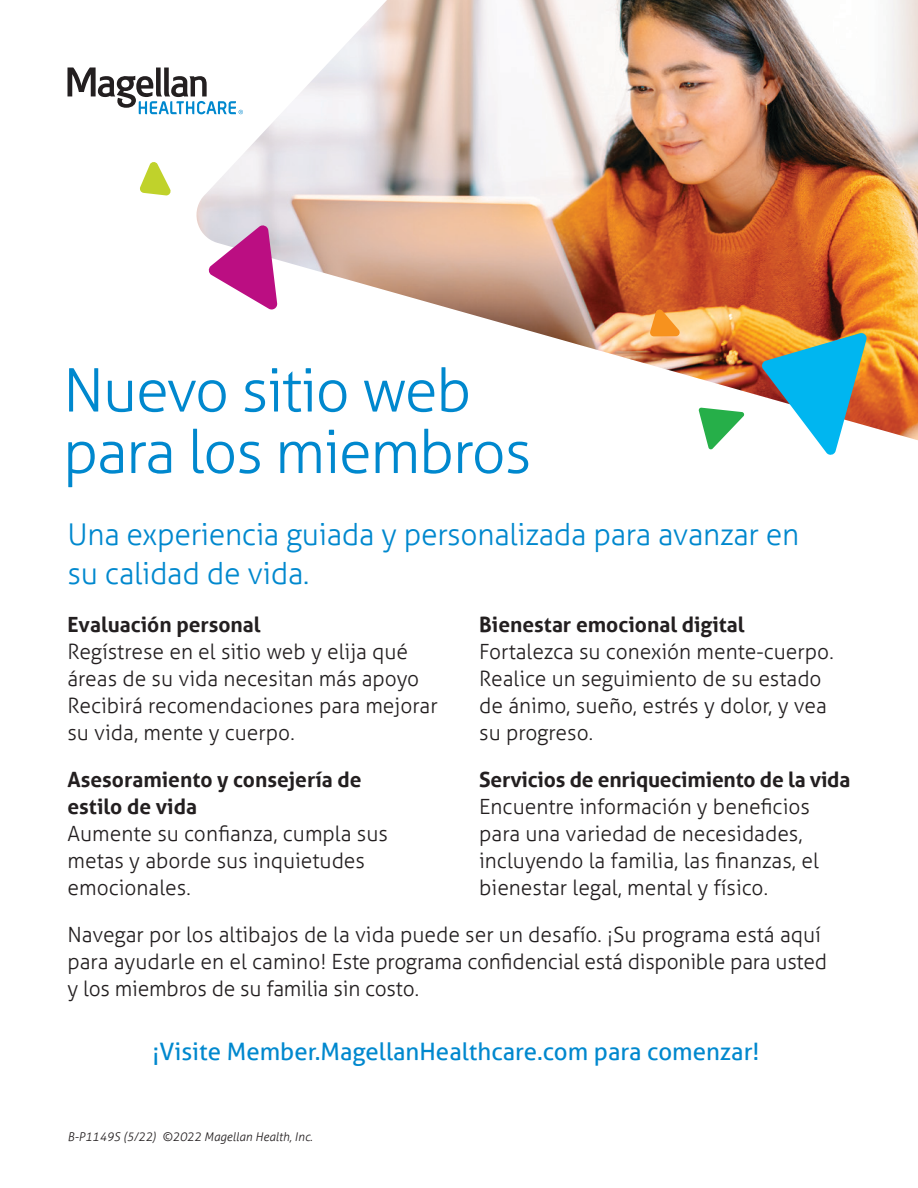
<style>
.page{position:relative;width:918px;height:1188px;background:#fff}
.page>*{position:absolute;margin:0;border:0;box-sizing:border-box;transform-origin:0 0}
.Headline_long{font:300 60px/61.5px "Aller";letter-spacing:-.025em;color:#0088ce}
.main_text{font:300 30px/39px "Aller";letter-spacing:-.01em;color:#0088ce}
.Bullets{font:24px "Aller";color:#0088ce}
.Body_copy{font:300 21px/27px "Aller";color:#231f20}
.Body_copy-2{font:700 21px/27px "Aller";color:#231f20}
.Footer_Item_Code_Cop{font:italic 300 12px "Aller";color:#231f20}
</style>
<div class="page">
<svg style="left:68px;top:68px;width:127px;height:46px"></svg>
<img style="left:195px;top:0;width:723px;height:440px">
<svg style="left:208px;top:224px;width:70px;height:87px"></svg>
<svg style="left:698px;top:408px;width:47px;height:42px"></svg>
<svg style="left:140px;top:162px;width:31px;height:34px"></svg>
<svg style="left:650px;top:309px;width:31px;height:27px"></svg>
<svg style="left:761px;top:332px;width:106px;height:123px"></svg>
<p class="Headline_long" style="left:63px;top:360px;width:470px">Nuevo sitio web para los miembros</p>
<p class="main_text" style="left:68px;top:515px;width:733px">Una experiencia guiada y personalizada para avanzar en su calidad de vida.</p>
<p class="Body_copy-2" style="left:68px;top:611px;width:195px">Evaluación personal</p>
<p class="Body_copy" style="left:68px;top:638px;width:372px">Regístrese en el sitio web y elija qué áreas de su vida necesitan más apoyo Recibirá recomendaciones para mejorar su vida, mente y cuerpo.</p>
<p class="Body_copy-2" style="left:68px;top:766px;width:296px">Asesoramiento y consejería de estilo de vida</p>
<p class="Body_copy" style="left:68px;top:820px;width:322px">Aumente su confianza, cumpla sus metas y aborde sus inquietudes emocionales.</p>
<p class="Body_copy-2" style="left:479px;top:611px;width:267px">Bienestar emocional digital</p>
<p class="Body_copy" style="left:479px;top:638px;width:356px">Fortalezca su conexión mente-cuerpo.<br>Realice un seguimiento de su estado de ánimo, sueño, estrés y dolor, y vea su progreso.</p>
<p class="Body_copy-2" style="left:479px;top:766px;width:373px">Servicios de enriquecimiento de la vida</p>
<p class="Body_copy" style="left:479px;top:793px;width:341px">Encuentre información y beneficios para una variedad de necesidades, incluyendo la familia, las finanzas, el bienestar legal, mental y físico.</p>
<p class="Body_copy" style="left:68px;top:921px;width:761px">Navegar por los altibajos de la vida puede ser un desafío. ¡Su programa está aquí para ayudarle en el camino! Este programa confidencial está disponible para usted y los miembros de su familia sin costo.</p>
<p class="Bullets" style="left:152px;top:1037px;width:609px">¡Visite Member.MagellanHealthcare.com para comenzar!</p>
<p class="Footer_Item_Code_Cop" style="left:68px;top:1129px;width:247px">B-P1149S (5/22) ©2022 Magellan Health, Inc.</p>
</div>
